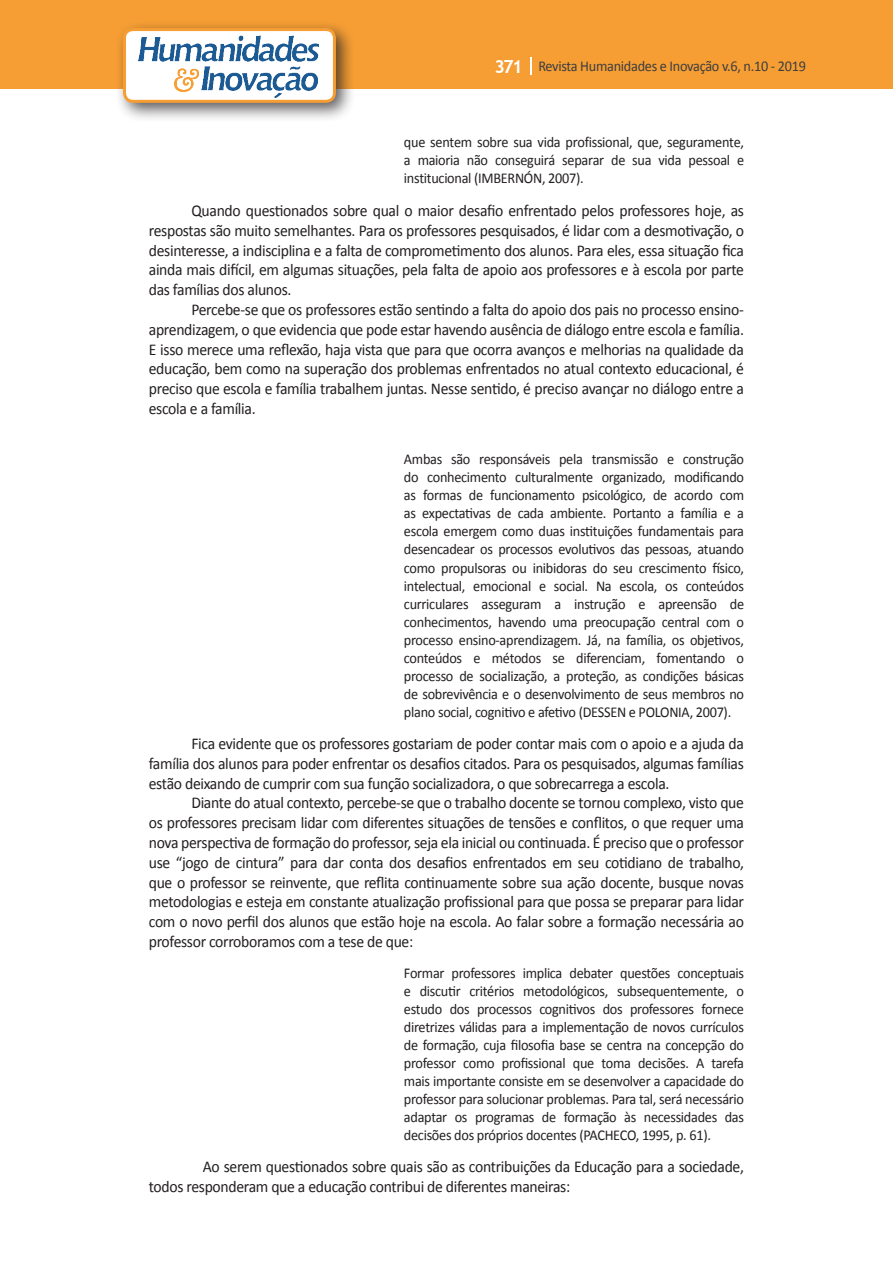
<style>
.page{position:relative;width:893px;height:1263px;background:#fff}
.page>*{position:absolute;margin:0;border:0;box-sizing:border-box;transform-origin:0 0}
.texto{font:16.5px/19.8px "Calibri";letter-spacing:-.02em;color:#231f20;text-align:justify;scale:.95 1}
.citacao{font:15px/18px "Calibri";letter-spacing:-.02em;color:#231f20;text-align:justify;scale:.95 1}
.t1{font:15px "Calibri";letter-spacing:-.02em;color:#3e3e3f;scale:.95 1}
.s1{font-family:"Trebuchet MS";font-weight:700;font-size:18px;color:#fff}
</style>
<div class="page">
<div style="left:0;top:0;width:893px;height:88px;background:#f69e34"></div>
<svg style="left:530px;top:57px;width:2px;height:18px"></svg>
<div style="left:115px;top:20px;width:241px;height:103px;background:#231f20;opacity:.75"></div>
<div style="left:125px;top:30px;width:209px;height:71px;background:#fff;border-radius:9px"></div>
<img style="left:138px;top:35px;width:181px;height:62px">
<div style="left:123px;top:28px;width:213px;height:75px;border:3px solid #f69e34;border-radius:9px"></div>
<p class="t1" style="left:495px;top:57px;width:329px"><span class="s1">371</span> Revista Humanidades e Inovação v.6, n.10 - 2019</p>
<p class="citacao" style="left:404px;top:133px;width:360px">que sentem sobre sua vida profissional, que, seguramente, a maioria não conseguirá separar de sua vida pessoal e institucional (IMBERNÓN, 2007).</p>
<p class="texto" style="left:149px;top:201px;width:628px;text-indent:43px">Quando questionados sobre qual o maior desafio enfrentado pelos professores hoje, as respostas são muito semelhantes. Para os professores pesquisados, é lidar com a desmotivação, o desinteresse, a indisciplina e a falta de comprometimento dos alunos. Para eles, essa situação fica ainda mais difícil, em algumas situações, pela falta de apoio aos professores e à escola por parte das famílias dos alunos.</p>
<p class="texto" style="left:149px;top:300px;width:628px;text-indent:43px">Percebe-se que os professores estão sentindo a falta do apoio dos pais no processo ensino&shy;aprendizagem, o que evidencia que pode estar havendo ausência de diálogo entre escola e família.<br>E isso merece uma reflexão, haja vista que para que ocorra avanços e melhorias na qualidade da educação, bem como na superação dos problemas enfrentados no atual contexto educacional, é preciso que escola e família trabalhem juntas. Nesse sentido, é preciso avançar no diálogo entre a escola e a família.</p>
<p class="citacao" style="left:404px;top:450px;width:360px">Ambas são responsáveis pela transmissão e construção do conhecimento culturalmente organizado, modificando as formas de funcionamento psicológico, de acordo com as expectativas de cada ambiente. Portanto a família e a escola emergem como duas instituições fundamentais para desencadear os processos evolutivos das pessoas, atuando como propulsoras ou inibidoras do seu crescimento físico, intelectual, emocional e social. Na escola, os conteúdos curriculares asseguram a instrução e apreensão de conhecimentos, havendo uma preocupação central com o processo ensino-aprendizagem. Já, na família, os objetivos, conteúdos e métodos se diferenciam, fomentando o processo de socialização, a proteção, as condições básicas de sobrevivência e o desenvolvimento de seus membros no plano social, cognitivo e afetivo (DESSEN e POLONIA, 2007).</p>
<p class="texto" style="left:149px;top:734px;width:628px;text-indent:43px">Fica evidente que os professores gostariam de poder contar mais com o apoio e a ajuda da família dos alunos para poder enfrentar os desafios citados. Para os pesquisados, algumas famílias estão deixando de cumprir com sua função socializadora, o que sobrecarrega a escola.</p>
<p class="texto" style="left:149px;top:793px;width:628px;text-indent:43px">Diante do atual contexto, percebe-se que o trabalho docente se tornou complexo, visto que os professores precisam lidar com diferentes situações de tensões e conflitos, o que requer uma nova perspectiva de formação do professor, seja ela inicial ou continuada. É preciso que o professor use “jogo de cintura” para dar conta dos desafios enfrentados em seu cotidiano de trabalho, que o professor se reinvente, que reflita continuamente sobre sua ação docente, busque novas metodologias e esteja em constante atualização profissional para que possa se preparar para lidar com o novo perfil dos alunos que estão hoje na escola. Ao falar sobre a formação necessária ao professor corroboramos com a tese de que:</p>
<p class="citacao" style="left:404px;top:964px;width:360px">Formar professores implica debater questões conceptuais e discutir critérios metodológicos, subsequentemente, o estudo dos processos cognitivos dos professores fornece diretrizes válidas para a implementação de novos currículos de formação, cuja filosofia base se centra na concepção do professor como profissional que toma decisões. A tarefa mais importante consiste em se desenvolver a capacidade do professor para solucionar problemas. Para tal, será necessário adaptar os programas de formação às necessidades das decisões dos próprios docentes (PACHECO, 1995, p. 61).</p>
<p class="texto" style="left:149px;top:1157px;width:628px;text-indent:54px">Ao serem questionados sobre quais são as contribuições da Educação para a sociedade, todos responderam que a educação contribui de diferentes maneiras:</p>
</div>
